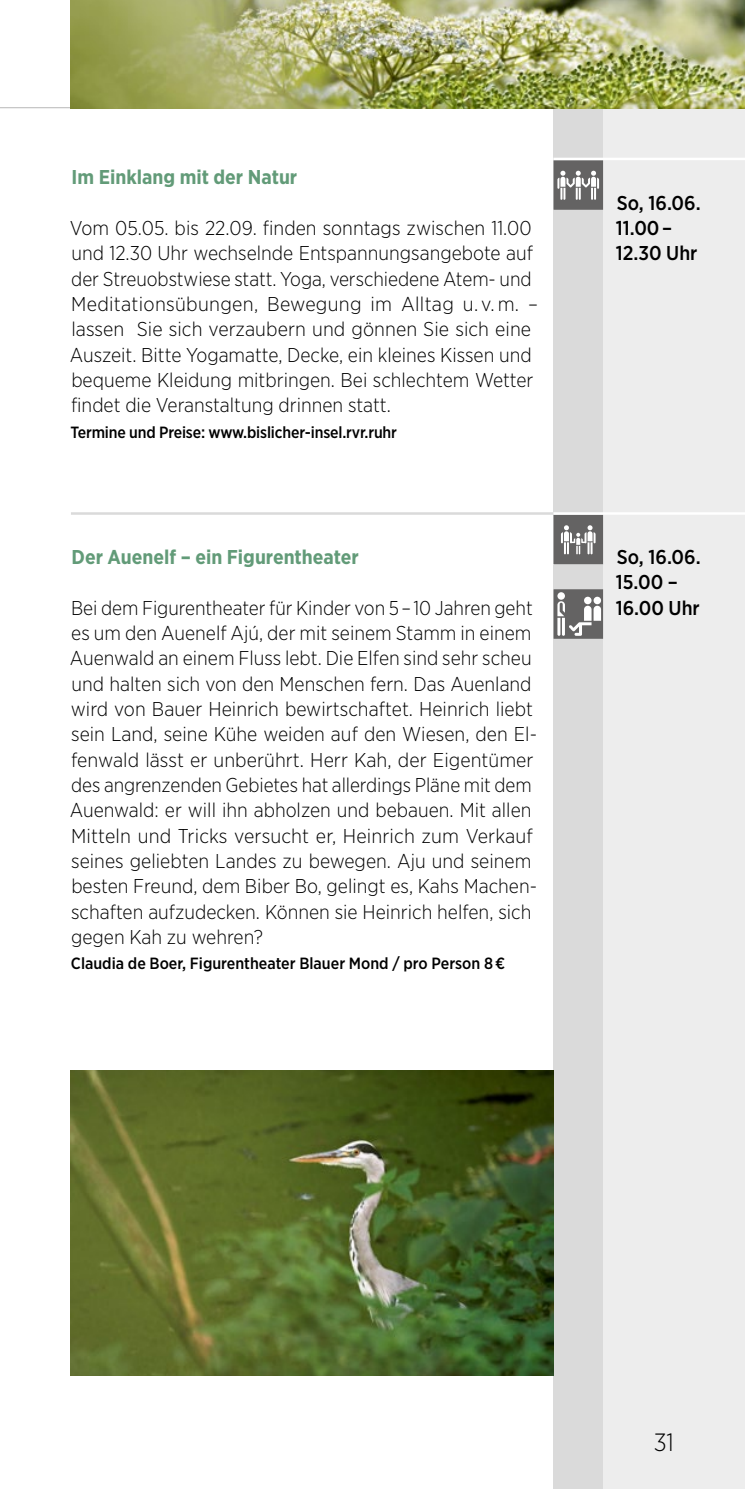
<style>
.page{position:relative;width:745px;height:1489px;background:#fff}
.page>*{position:absolute;margin:0;border:0;box-sizing:border-box;transform-origin:0 0}
.t1{font:300 25px "Gotham Narrow";color:#000}
.t2{font:300 20px/25.2px "Gotham Narrow";color:#000}
.t3{font:700 20px "Gotham Narrow";color:#629b78}
.t4{font:500 20px/25.2px "Gotham Narrow";color:#000}
.t5{font:500 16.25px "Gotham Narrow";letter-spacing:-.005em;color:#000}
</style>
<div class="page">
<hr style="left:0;top:107px;width:744px;height:1px;background:#c6c6c6">
<div style="left:602px;top:108px;width:142px;height:1380px;background:#ededed"></div>
<div style="left:553px;top:108px;width:49px;height:1380px;background:#dadada"></div>
<img style="left:71px;top:1070px;width:482px;height:305px">
<svg style="left:553px;top:160px;width:49px;height:50px;background:#838383"></svg>
<svg style="left:553px;top:514px;width:49px;height:50px;background:#808080"></svg>
<svg style="left:553px;top:589px;width:49px;height:49px;background:#8f8e8e"></svg>
<img style="left:71px;top:0;width:673px;height:108px">
<hr style="left:553px;top:158px;width:191px;height:2px;background:#fff">
<hr style="left:71px;top:512px;width:482px;height:2px;background:#dadada">
<hr style="left:553px;top:512px;width:191px;height:2px;background:#fff">
<p class="t3" style="left:72px;top:164px;width:227px">Im Einklang mit der Natur</p>
<p class="t2" style="left:70px;top:215px;width:469px">Vom 05.05. bis 22.09. finden sonntags zwischen 11.00 und 12.30 Uhr wechselnde Entspannungsangebote auf der Streuobstwiese statt. Yoga, verschiedene Atem- und Meditationsübungen, Bewegung im Alltag u. v. m. – lassen Sie sich verzaubern und gönnen Sie sich eine Auszeit. Bitte Yogamatte, Decke, ein kleines Kissen und bequeme Kleidung mitbringen. Bei schlechtem Wetter findet die Veranstaltung drinnen statt.</p>
<p class="t5" style="left:70px;top:421px;width:328px">Termine und Preise: www.bislicher-insel.rvr.ruhr</p>
<p class="t3" style="left:71px;top:544px;width:288px">Der Auenelf – ein Figurentheater</p>
<p class="t2" style="left:70px;top:594px;width:468px">Bei dem Figurentheater für Kinder von 5 – 10 Jahren geht es um den Auenelf Ajú, der mit seinem Stamm in einem Auenwald an einem Fluss lebt. Die Elfen sind sehr scheu und halten sich von den Menschen fern. Das Auenland wird von Bauer Heinrich bewirtschaftet. Heinrich liebt sein Land, seine Kühe weiden auf den Wiesen, den El&shy;fenwald lässt er unberührt. Herr Kah, der Eigentümer des angrenzenden Gebietes hat allerdings Pläne mit dem Auenwald: er will ihn abholzen und bebauen. Mit allen Mitteln und Tricks versucht er, Heinrich zum Verkauf seines geliebten Landes zu bewegen. Aju und seinem besten Freund, dem Biber Bo, gelingt es, Kahs Machen&shy;schaften aufzudecken. Können sie Heinrich helfen, sich gegen Kah zu wehren?</p>
<p class="t5" style="left:71px;top:953px;width:435px">Claudia de Boer, Figurentheater Blauer Mond / pro Person 8 €</p>
<p class="t4" style="left:615px;top:190px;width:86px">So, 16.06.<br>11.00 –<br>12.30 Uhr</p>
<p class="t4" style="left:615px;top:544px;width:86px">So, 16.06.<br>15.00 –<br>16.00 Uhr</p>
<p class="t1" style="left:653px;top:1426px;width:22px">31</p>
</div>
